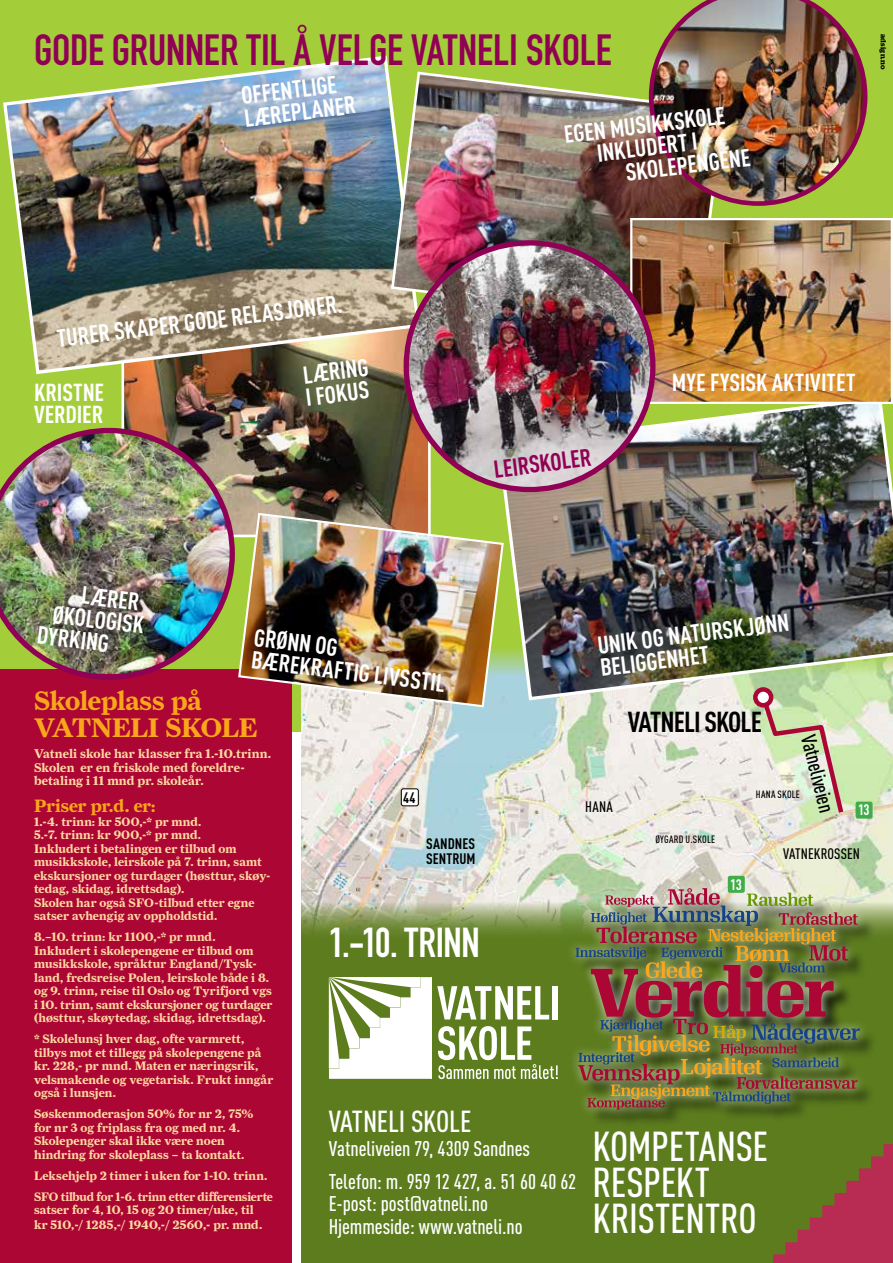
<style>
.page{position:relative;width:893px;height:1263px;background:#fff}
.page>*{position:absolute;margin:0;border:0;box-sizing:border-box;transform-origin:0 0}
.t1{font:700 43.05px "DIN Condensed";letter-spacing:-.005em;color:#900054}
.t2{font:500 41.25px/36px "DIN Cond";letter-spacing:-.01em;color:#fff}
.t3{font:700 41.25px "DIN Condensed";letter-spacing:-.015em;color:#fff}
.t4{font:500 30px "DIN Cond";letter-spacing:-.01em;color:#fff}
.t5{font:700 28.5px "DIN Cond";letter-spacing:-.035em;color:#000}
.t6{font:700 27px/27px "Farnham Display";letter-spacing:-.01em;color:#faa61a}
.t7{font:700 24.3px/22.5px "DIN Cond";color:#fff}
.t8{font:700 24.3px "DIN Cond";color:#900054}
.t9{font:500 21px/32.5px "DIN Cond";color:#fff}
.t10{font:500 21px "DIN Cond";color:#000}
.t11{font:700 18px "Farnham Display";letter-spacing:-.005em;color:#faa61a}
.t12{font:500 15px "DIN Cond";letter-spacing:.005em;color:#000}
.t13{font:700 15px/15px "DIN Cond";letter-spacing:.005em;color:#000}
.t14{font:700 15px "DIN Cond";color:#fff}
.t15{font:700 12.75px/13.5px "Farnham Display";letter-spacing:.005em;color:#ffd8a1}
.t16{font:700 12.3px/13.5px "Farnham Display";letter-spacing:.005em;color:#ffd8a1}
.t17{font:500 10.5px "DIN Cond";letter-spacing:.025em;color:#000}
.t18{font:600 7.5px "Stag";letter-spacing:.02em;color:#000}
</style>
<div class="page">
<div style="left:0;top:0;width:893px;height:731px;background:#a4ce39"></div>
<div style="left:302px;top:764px;width:591px;height:499px;background:#5c7c1e"></div>
<img style="left:302px;top:702px;width:591px;height:232px">
<svg style="left:760px;top:702px;width:86px;height:116px;background:#d5d8bb"></svg>
<div style="left:753px;top:687px;width:20px;height:20px;border:4px solid #ab0634;border-radius:50%"></div>
<div style="left:728px;top:876px;width:17px;height:17px;background:#41ad49;border-radius:2px"></div>
<div style="left:401px;top:789px;width:17px;height:17px;background:#fff;border-radius:2px"></div>
<div style="left:401px;top:788px;width:18px;height:18px;border:1px solid #000;border-radius:2px"></div>
<div style="left:855px;top:801px;width:18px;height:18px;background:#41ad49;border-radius:2px"></div>
<img style="left:126px;top:376px;width:301px;height:157px">
<div style="left:0;top:670px;width:292px;height:593px;background:#ab0634"></div>
<svg style="left:437px;top:986px;width:112px;height:33px"></svg>
<div style="left:552px;top:986px;width:6px;height:33px;background:#fff"></div>
<svg style="left:438px;top:1026px;width:120px;height:53px"></svg>
<svg style="left:329px;top:977px;width:102px;height:102px"></svg>
<svg style="left:773px;top:1144px;width:120px;height:119px"></svg>
<img style="left:3px;top:55px;width:409px;height:321px">
<img style="left:496px;top:404px;width:397px;height:298px">
<img style="left:390px;top:70px;width:323px;height:258px">
<img style="left:0;top:428px;width:235px;height:252px">
<div style="left:579px;top:891px;width:300px;height:237px;background:#000;opacity:.75"></div>
<div style="left:566px;top:878px;width:303px;height:241px;background:#fff;opacity:.75"></div>
<img style="left:575px;top:888px;width:285px;height:221px">
<img style="left:633px;top:221px;width:257px;height:180px">
<div style="left:630px;top:218px;width:263px;height:186px;border:2px solid #fff"></div>
<img style="left:406px;top:243px;width:247px;height:246px;border-radius:123px">
<img style="left:237px;top:512px;width:268px;height:196px">
<img style="left:649px;top:0;width:218px;height:206px">
<h1 class="t1" style="left:34px;top:21px;width:579px">GODE GRUNNER TIL Å VELGE VATNELI SKOLE</h1>
<h3 class="t7" style="left:240px;top:84px;width:114px;rotate:-7deg">OFFENTLIGE<br>LÆREPLANER</h3>
<h3 class="t7" style="left:563px;top:123px;width:164px;text-align:center;rotate:-7deg">EGEN MUSIKKSKOLE<br>INKLUDERT I</h3>
<h3 class="t7" style="left:624px;top:161px;width:127px;rotate:-7deg">SKOLEPENGENE</h3>
<p class="t18" style="left:888px;top:34px;width:37px;rotate:90deg">adsign.no</p>
<h3 class="t7" style="left:56px;top:327px;width:289px;rotate:-7deg">TURER SKAPER GODE RELASJONER.</h3>
<h3 class="t7" style="left:34px;top:380px;width:72px">KRISTNE<br>VERDIER</h3>
<h3 class="t7" style="left:301px;top:363px;width:67px;rotate:-7deg">LÆRING<br>I FOKUS</h3>
<h3 class="t8" style="left:492px;top:454px;width:100px;rotate:-7deg">LEIRSKOLER</h3>
<h3 class="t7" style="left:672px;top:371px;width:185px">MYE FYSISK AKTIVITET</h3>
<h3 class="t7" style="left:83px;top:583px;width:60px;rotate:7deg">LÆRER</h3>
<h3 class="t7" style="left:54px;top:602px;width:93px;rotate:7deg">ØKOLOGISK</h3>
<h3 class="t7" style="left:39px;top:623px;width:74px;rotate:7deg">DYRKING</h3>
<h3 class="t7" style="left:256px;top:625px;width:197px;rotate:7deg">GRØNN OG<br>BÆREKRAFTIG LIVSSTIL</h3>
<h3 class="t6" style="left:34px;top:687px;width:225px">Skoleplass på<br>VATNELI SKOLE</h3>
<p class="t15" style="left:34px;top:747px;width:239px">Vatneli skole har klasser fra 1.-10.trinn.<br>Skolen er en friskole med foreldre&shy;betaling i 11 mnd pr. skoleår.</p>
<h3 class="t11" style="left:34px;top:795px;width:123px">Priser pr.d. er:</h3>
<p class="t16" style="left:34px;top:814px;width:238px">1.-4. trinn: kr 500,-* pr mnd.<br>5.-7. trinn: kr 900,-* pr mnd.<br>Inkludert i betalingen er tilbud om musikkskole, leirskole på 7. trinn, samt ekskursjoner og turdager (høsttur, skøy&shy;tedag, skidag, idrettsdag).<br>Skolen har også SFO-tilbud etter egne satser avhengig av oppholdstid.</p>
<p class="t16" style="left:34px;top:930px;width:240px">8.–10. trinn: kr 1100,-* pr mnd.<br>Inkludert i skolepengene er tilbud om musikkskole, språktur England/Tysk&shy;land, fredsreise Polen, leirskole både i 8. og 9. trinn, reise til Oslo og Tyrifjord vgs i 10. trinn, samt ekskursjoner og turdager (høsttur, skøytedag, skidag, idrettsdag).</p>
<p class="t16" style="left:34px;top:1032px;width:241px">* Skolelunsj hver dag, ofte varmrett, tilbys mot et tillegg på skolepengene på kr. 228,- pr mnd. Maten er næringsrik, velsmakende og vegetarisk. Frukt inngår også i lunsjen.</p>
<p class="t16" style="left:34px;top:1107px;width:221px">Søskenmoderasjon 50% for nr 2, 75% for nr 3 og friplass fra og med nr. 4.<br>Skolepenger skal ikke være noen hindring for skoleplass – ta kontakt.</p>
<p class="t16" style="left:34px;top:1165px;width:240px;line-height:21px">Leksehjelp 2 timer i uken for 1-10. trinn.<br>SFO tilbud for 1-6. trinn etter differensierte</p>
<p class="t16" style="left:34px;top:1202px;width:230px;line-height:14.9px">satser for 4, 10, 15 og 20 timer/uke, til kr 510,-/ 1285,-/ 1940,-/ 2560,- pr. mnd.</p>
<p class="t13" style="left:403px;top:789px;width:14px">44</p>
<p class="t13" style="left:426px;top:836px;width:51px">SANDNES<br>SENTRUM</p>
<h2 class="t3" style="left:329px;top:915px;width:152px">1.-10. TRINN</h2>
<h3 class="t4" style="left:329px;top:1103px;width:144px">VATNELI SKOLE</h3>
<h3 class="t9" style="left:329px;top:1132px;width:249px">Vatneliveien 79, 4309 Sandnes<br>Telefon: m. 959 12 427, a. 51 60 40 62</h3>
<h3 class="t9" style="left:329px;top:1192px;width:195px;line-height:22.5px">E-post: post@vatneli.no<br>Hjemmeside: www.vatneli.no</h3>
<h3 class="t7" style="left:596px;top:633px;width:194px;rotate:-7deg">UNIK OG NATURSKJØNN<br>BELIGGENHET</h3>
<p class="t12" style="left:585px;top:798px;width:29px">HANA</p>
<h3 class="t5" style="left:628px;top:705px;width:136px">VATNELI SKOLE</h3>
<h3 class="t10" style="left:820px;top:732px;width:81px;rotate:76deg">Vatneliveien</h3>
<p class="t12" style="left:783px;top:845px;width:78px">VATNEKROSSEN</p>
<p class="t17" style="left:756px;top:788px;width:46px">HANA SKOLE</p>
<p class="t14" style="left:858px;top:801px;width:13px">13</p>
<p class="t17" style="left:655px;top:833px;width:61px">ØYGARD U.SKOLE</p>
<p class="t14" style="left:730px;top:875px;width:13px">13</p>
<h2 class="t2" style="left:592px;top:1128px;width:177px">KOMPETANSE<br>RESPEKT<br>KRISTENTRO</h2>
</div>
